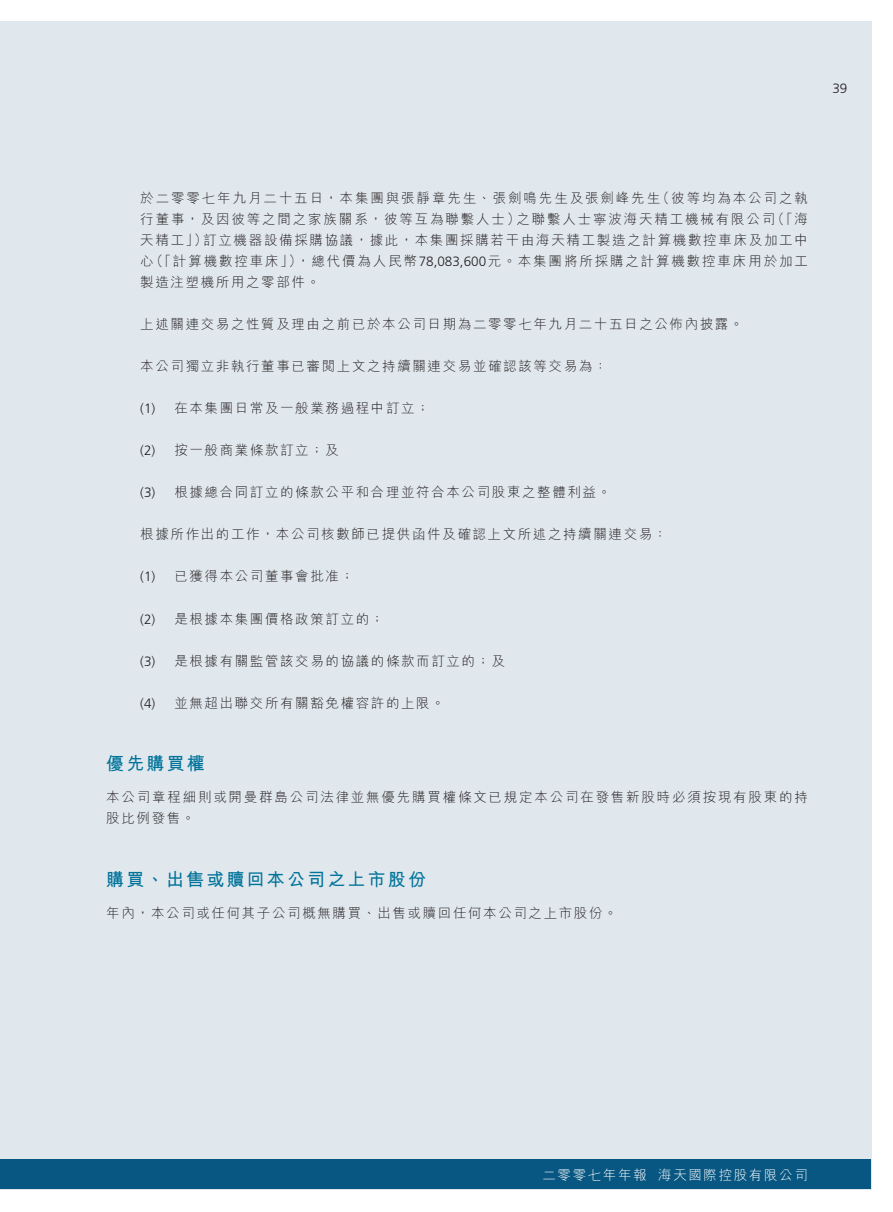
<style>
.page{position:relative;width:893px;height:1212px;background:#fff}
.page>*{position:absolute;margin:0;border:0;box-sizing:border-box;transform-origin:0 0}
.t1{font:700 18px "M Hei HK";letter-spacing:.12em;color:#00739a}
.t2{font:300 13.5px/21px "M Hei HK";letter-spacing:.12em;color:#231f20;text-align:justify}
.t3{font:300 13.5px "M Hei HK";letter-spacing:.12em;color:#fff}
.t4{font:300 13.5px "Frutiger LT Std";color:#231f20}
.s1{font-family:"Frutiger LT Std"}
</style>
<div class="page">
<div style="left:0;top:21px;width:872px;height:1168px;background:#e1e8ed"></div>
<div style="left:0;top:1159px;width:241px;height:29px;background:#085782"></div>
<div style="left:217px;top:1159px;width:654px;height:29px;background:#085782"></div>
<p class="t4" style="left:832px;top:83px;width:16px">39</p>
<p class="t2" style="left:140px;top:190px;width:669px">於二零零七年九月二十五日，本集團與張靜章先生、張劍鳴先生及張劍峰先生（彼等均為本公司之執行董事，及因彼等之間之家族關系，彼等互為聯繫人士）之聯繫人士寧波海天精工機械有限公司（「海天精工」）訂立機器設備採購協議，據此，本集團採購若干由海天精工製造之計算機數控車床及加工中心（「計算機數控車床」），總代價為人民幣<span class="s1">78,083,600</span>元。本集團將所採購之計算機數控車床用於加工製造注塑機所用之零部件。</p>
<p class="t2" style="left:140px;top:316px;width:604px">上述關連交易之性質及理由之前已於本公司日期為二零零七年九月二十五日之公佈內披露。</p>
<p class="t2" style="left:140px;top:358px;width:468px">本公司獨立非執行董事已審閱上文之持續關連交易並確認該等交易為：</p>
<p class="t2" style="left:140px;top:400px;width:291px"><span class="s1">(1)</span> 在本集團日常及一般業務過程中訂立；</p>
<p class="t2" style="left:140px;top:442px;width:200px"><span class="s1">(2)</span> 按一般商業條款訂立；及</p>
<p class="t2" style="left:140px;top:484px;width:472px"><span class="s1">(3)</span> 根據總合同訂立的條款公平和合理並符合本公司股東之整體利益。</p>
<p class="t2" style="left:140px;top:526px;width:528px">根據所作出的工作，本公司核數師已提供函件及確認上文所述之持續關連交易：</p>
<p class="t2" style="left:140px;top:568px;width:215px"><span class="s1">(1)</span> 已獲得本公司董事會批准；</p>
<p class="t2" style="left:140px;top:610px;width:245px"><span class="s1">(2)</span> 是根據本集團價格政策訂立的；</p>
<p class="t2" style="left:140px;top:652px;width:366px"><span class="s1">(3)</span> 是根據有關監管該交易的協議的條款而訂立的；及</p>
<p class="t2" style="left:140px;top:694px;width:306px"><span class="s1">(4)</span> 並無超出聯交所有關豁免權容許的上限。</p>
<h1 class="t1" style="left:106px;top:757px;width:100px">優先購買權</h1>
<p class="t2" style="left:106px;top:789px;width:703px">本公司章程細則或開曼群島公司法律並無優先購買權條文已規定本公司在發售新股時必須按現有股東的持股比例發售。</p>
<h1 class="t1" style="left:106px;top:872px;width:321px">購買、出售或贖回本公司之上市股份</h1>
<p class="t2" style="left:106px;top:904px;width:513px">年內，本公司或任何其子公司概無購買、出售或贖回任何本公司之上市股份。</p>
<p class="t3" style="left:542px;top:1169px;width:267px">二零零七年年報 海天國際控股有限公司</p>
</div>
